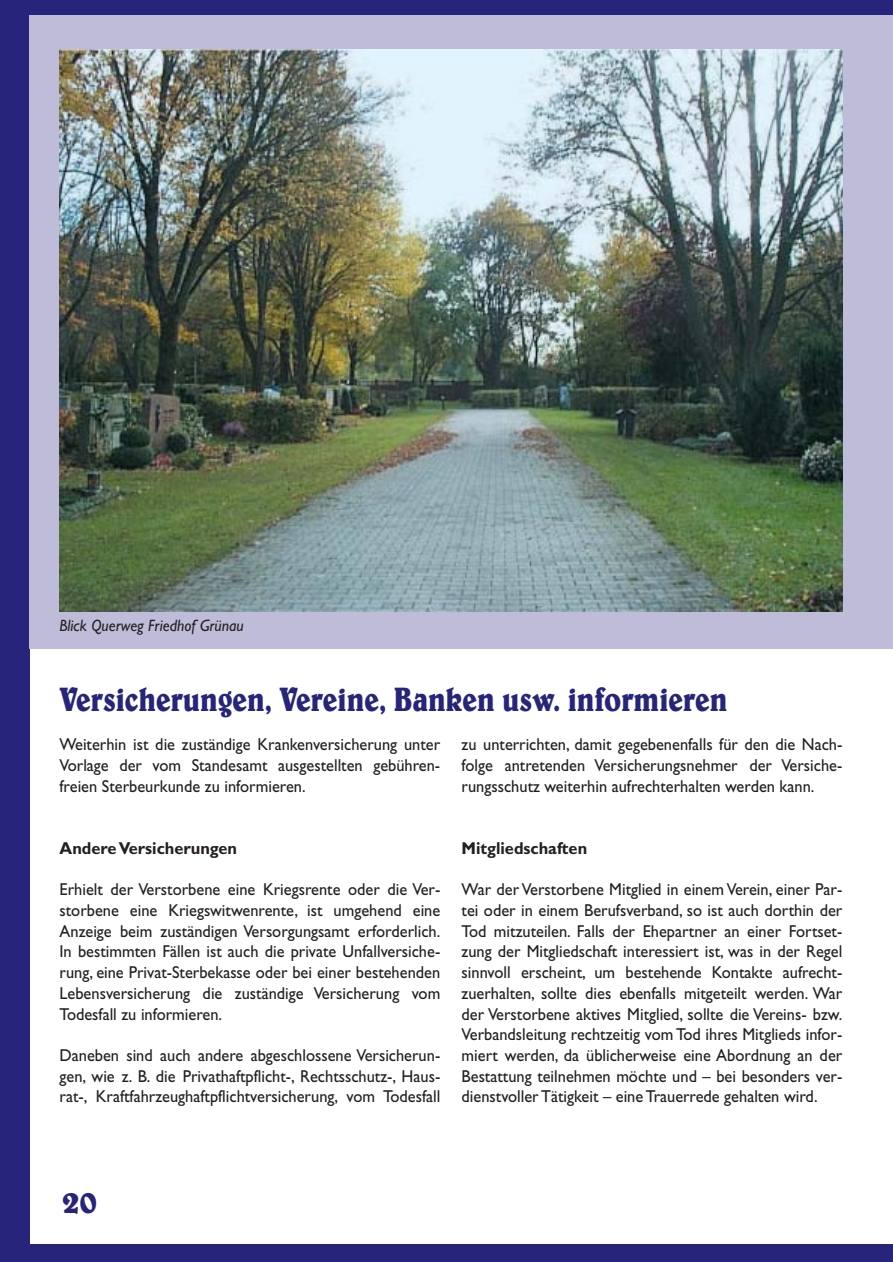
<style>
.page{position:relative;width:893px;height:1262px;background:#fff}
.page>*{position:absolute;margin:0;border:0;box-sizing:border-box;transform-origin:0 0}
.t1{font:700 34.2px "Belwe";color:#26247b;scale:.8 1}
.t2{font:700 33px "Belwe";color:#26247b}
.t3{font:17.25px/20.7px "Gill Sans";color:#231f20;text-align:justify;scale:.95 1}
.t4{font:700 17.25px "Gill Sans";color:#231f20;scale:.95 1}
.t5{font:italic 16.5px "Gill Sans";color:#231f20;scale:.95 1}
</style>
<div class="page">
<div style="left:0;top:0;width:30px;height:1262px;background:#26247b"></div>
<div style="left:0;top:0;width:892px;height:16px;background:#26247b"></div>
<div style="left:0;top:1244px;width:892px;height:18px;background:#26247b"></div>
<div style="left:30px;top:16px;width:862px;height:633px;background:#bfbcd9"></div>
<img style="left:60px;top:50px;width:782px;height:561px">
<p class="t5" style="left:60px;top:619px;width:195px">Blick Querweg Friedhof Grünau</p>
<h1 class="t1" style="left:60px;top:687px;width:836px">Versicherungen, Vereine, Banken usw. informieren</h1>
<p class="t3" style="left:60px;top:736px;width:402px">Weiterhin ist die zuständige Krankenversicherung unter Vorlage der vom Standesamt ausgestellten gebühren&shy;freien Sterbeurkunde zu informieren.</p>
<p class="t4" style="left:60px;top:842px;width:188px">Andere Versicherungen</p>
<p class="t3" style="left:60px;top:881px;width:402px">Erhielt der Verstorbene eine Kriegsrente oder die Ver&shy;storbene eine Kriegswitwenrente, ist umgehend eine Anzeige beim zuständigen Versorgungsamt erforderlich.<br>In bestimmten Fällen ist auch die private Unfallversiche&shy;rung, eine Privat-Sterbekasse oder bei einer bestehenden Lebensversicherung die zuständige Versicherung vom Todesfall zu informieren.</p>
<p class="t3" style="left:60px;top:1046px;width:402px">Daneben sind auch andere abgeschlossene Versicherun&shy;gen, wie z. B. die Privathaftpflicht-, Rechtsschutz-, Haus&shy;rat-, Kraftfahrzeughaftpflichtversicherung, vom Todesfall</p>
<p class="t3" style="left:461px;top:736px;width:402px">zu unterrichten, damit gegebenenfalls für den die Nach&shy;folge antretenden Versicherungsnehmer der Versiche&shy;rungsschutz weiterhin aufrechterhalten werden kann.</p>
<p class="t4" style="left:461px;top:842px;width:134px">Mitgliedschaften</p>
<p class="t3" style="left:461px;top:881px;width:402px">War der Verstorbene Mitglied in einem Verein, einer Par&shy;tei oder in einem Berufsverband, so ist auch dorthin der Tod mitzuteilen. Falls der Ehepartner an einer Fortset&shy;zung der Mitgliedschaft interessiert ist, was in der Regel sinnvoll erscheint, um bestehende Kontakte aufrecht&shy;zuerhalten, sollte dies ebenfalls mitgeteilt werden. War der Verstorbene aktives Mitglied, sollte die Vereins- bzw.<br>Verbandsleitung rechtzeitig vom Tod ihres Mitglieds infor&shy;miert werden, da üblicherweise eine Abordnung an der Bestattung teilnehmen möchte und – bei besonders ver&shy;dienstvoller Tätigkeit – eine Trauerrede gehalten wird.</p>
<h2 class="t2" style="left:62px;top:1189px;width:37px">20</h2>
</div>
